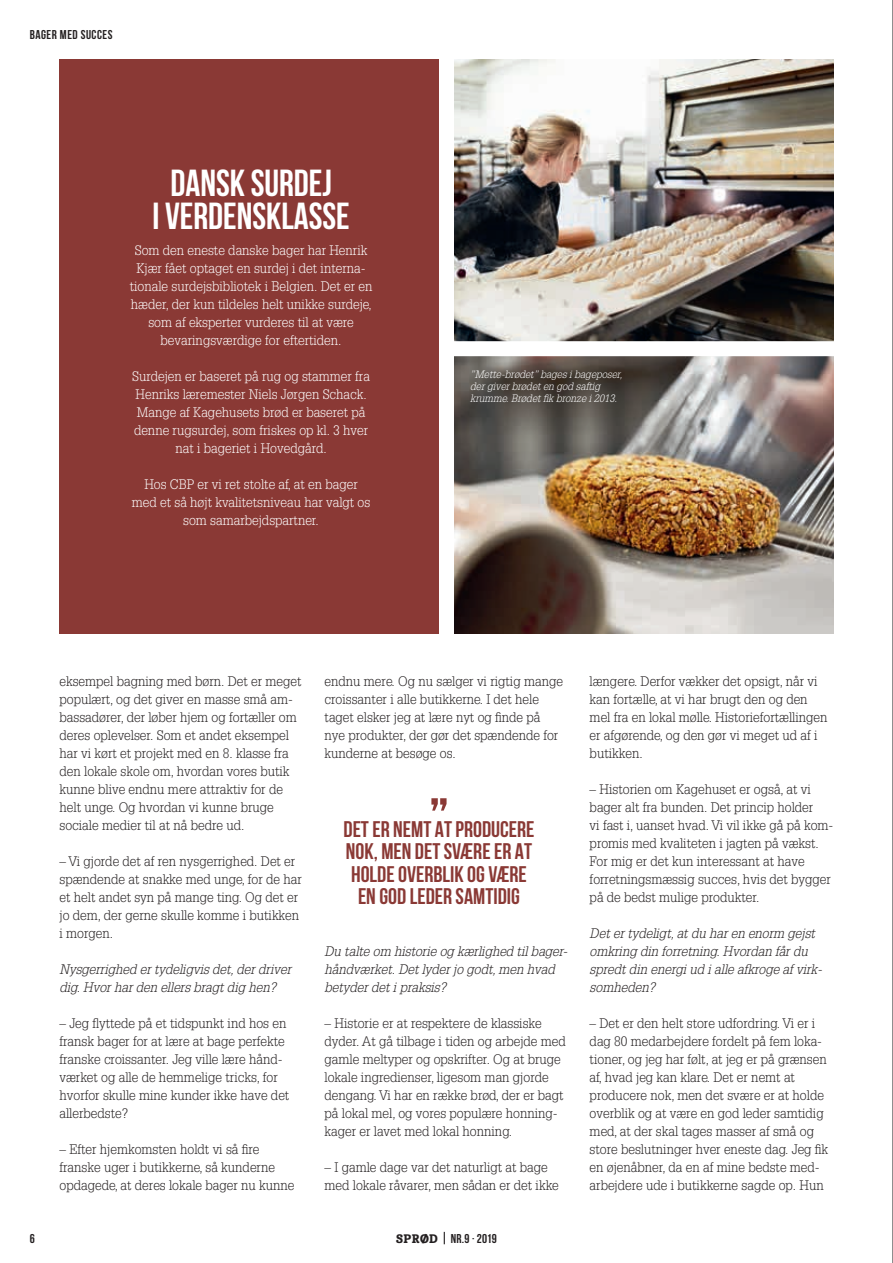
<style>
.page{position:relative;width:893px;height:1263px;background:#fff}
.page>*{position:absolute;margin:0;border:0;box-sizing:border-box;transform-origin:0 0}
.t1{font:700 60px "Bebas Neue";color:#8a3935}
.t2{font:700 37.5px/33px "Bebas Neue";color:#fff;text-align:center}
.t3{font:700 22.5px/22.5px "Bebas Neue";color:#8a3935;text-align:center}
.t4{font:300 13.5px/18px "Glypha LT Std";color:#231f20}
.t5{font:300 13.5px/18px "Glypha LT Std";color:#fff;text-align:center}
.t6{font:italic 300 13.5px/18px "Glypha LT Std";color:#231f20}
.t7{font:700 12.75px "Bebas Neue";letter-spacing:.04em;color:#231f20}
.t8{font:italic 300 10.5px/12px "Glypha LT Std";color:#fff}
.s1{font-family:"Cabrito Con Ex B";font-weight:400;font-size:12px}
</style>
<div class="page">
<div style="left:60px;top:60px;width:383px;height:574px;background:#8a3935"></div>
<img style="left:454px;top:356px;width:379px;height:278px">
<img style="left:454px;top:60px;width:379px;height:281px">
<div style="left:439px;top:30px;width:15px;height:609px;background:#fff"></div>
<svg style="left:444px;top:1232px;width:1px;height:12px"></svg>
<hr style="left:892px;top:0;width:1px;height:1263px;background:#231f20">
<p class="t7" style="left:30px;top:28px;width:84px">BAGER MED SUCCES</p>
<h2 class="t2" style="left:152px;top:166px;width:199px">DANSK SURDEJ<br>I VERDENSKLASSE</h2>
<p class="t5" style="left:130px;top:242px;width:244px">Som den eneste danske bager har Henrik Kjær fået optaget en surdej i det interna&shy;tionale surdejsbibliotek i Belgien. Det er en hæder, der kun tildeles helt unikke surdeje, som af eksperter vurderes til at være bevaringsværdige for eftertiden.</p>
<p class="t5" style="left:132px;top:368px;width:239px">Surdejen er baseret på rug og stammer fra Henriks læremester Niels Jørgen Schack.<br>Mange af Kagehusets brød er baseret på denne rugsurdej, som friskes op kl. 3 hver nat i bageriet i Hovedgård.</p>
<p class="t5" style="left:132px;top:476px;width:240px">Hos CBP er vi ret stolte af, at en bager med et så højt kvalitetsniveau har valgt os som samarbejdspartner.</p>
<p class="t8" style="left:470px;top:369px;width:154px">”Mette-brødet” bages i bageposer, der giver brødet en god saftig krumme. Brødet fik bronze i 2013.</p>
<p class="t4" style="left:60px;top:672px;width:243px">eksempel bagning med børn. Det er meget populært, og det giver en masse små am&shy;bassadører, der løber hjem og fortæller om deres oplevelser. Som et andet eksempel har vi kørt et projekt med en 8. klasse fra den lokale skole om, hvordan vores butik kunne blive endnu mere attraktiv for de helt unge. Og hvordan vi kunne bruge sociale medier til at nå bedre ud.</p>
<p class="t4" style="left:60px;top:852px;width:244px">– Vi gjorde det af ren nysgerrighed. Det er spændende at snakke med unge, for de har et helt andet syn på mange ting. Og det er jo dem, der gerne skulle komme i butikken i morgen.</p>
<p class="t6" style="left:60px;top:960px;width:233px">Nysgerrighed er tydeligvis det, der driver dig. Hvor har den ellers bragt dig hen?</p>
<p class="t4" style="left:60px;top:1014px;width:231px">– Jeg flyttede på et tidspunkt ind hos en fransk bager for at lære at bage perfekte franske croissanter. Jeg ville lære hånd&shy;værket og alle de hemmelige tricks, for hvorfor skulle mine kunder ikke have det allerbedste?</p>
<p class="t4" style="left:60px;top:1140px;width:236px">– Efter hjemkomsten holdt vi så fire franske uger i butikkerne, så kunderne opdagede, at deres lokale bager nu kunne</p>
<p class="t4" style="left:325px;top:672px;width:240px">endnu mere. Og nu sælger vi rigtig mange croissanter i alle butikkerne. I det hele taget elsker jeg at lære nyt og finde på nye produkter, der gør det spændende for kunderne at besøge os.</p>
<h1 class="t1" style="left:429px;top:787px;width:21px">”</h1>
<h3 class="t3" style="left:343px;top:817px;width:192px">DET ER NEMT AT PRODUCERE<br>NOK, MEN DET SVÆRE ER AT<br>HOLDE OVERBLIK OG VÆRE<br>EN GOD LEDER SAMTIDIG</h3>
<p class="t6" style="left:325px;top:942px;width:244px">Du talte om historie og kærlighed til bager&shy;håndværket. Det lyder jo godt, men hvad betyder det i praksis?</p>
<p class="t4" style="left:325px;top:1014px;width:243px">– Historie er at respektere de klassiske dyder. At gå tilbage i tiden og arbejde med gamle meltyper og opskrifter. Og at bruge lokale ingredienser, ligesom man gjorde dengang. Vi har en række brød, der er bagt på lokal mel, og vores populære honning&shy;kager er lavet med lokal honning.</p>
<p class="t4" style="left:325px;top:1158px;width:236px">– I gamle dage var det naturligt at bage med lokale råvarer, men sådan er det ikke</p>
<p class="t7" style="left:30px;top:1231px;width:7px">6</p>
<p class="t7" style="left:396px;top:1231px;width:102px"><span class="s1">SPRØD</span> NR.9 · 2019</p>
<p class="t4" style="left:590px;top:672px;width:239px">længere. Derfor vækker det opsigt, når vi kan fortælle, at vi har brugt den og den mel fra en lokal mølle. Historiefortællingen er afgørende, og den gør vi meget ud af i butikken.</p>
<p class="t4" style="left:590px;top:780px;width:245px">– Historien om Kagehuset er også, at vi bager alt fra bunden. Det princip holder<br>vi fast i, uanset hvad. Vi vil ikke gå på kom&shy;promis med kvaliteten i jagten på vækst.<br>For mig er det kun interessant at have forretningsmæssig succes, hvis det bygger på de bedst mulige produkter.</p>
<p class="t6" style="left:590px;top:924px;width:234px">Det er tydeligt, at du har en enorm gejst omkring din forretning. Hvordan får du spredt din energi ud i alle afkroge af virk&shy;somheden?</p>
<p class="t4" style="left:590px;top:1014px;width:240px">– Det er den helt store udfordring. Vi er i dag 80 medarbejdere fordelt på fem loka&shy;tioner, og jeg har følt, at jeg er på grænsen af, hvad jeg kan klare. Det er nemt at producere nok, men det svære er at holde overblik og at være en god leder samtidig med, at der skal tages masser af små og store beslutninger hver eneste dag. Jeg fik en øjenåbner, da en af mine bedste med&shy;arbejdere ude i butikkerne sagde op. Hun</p>
</div>
